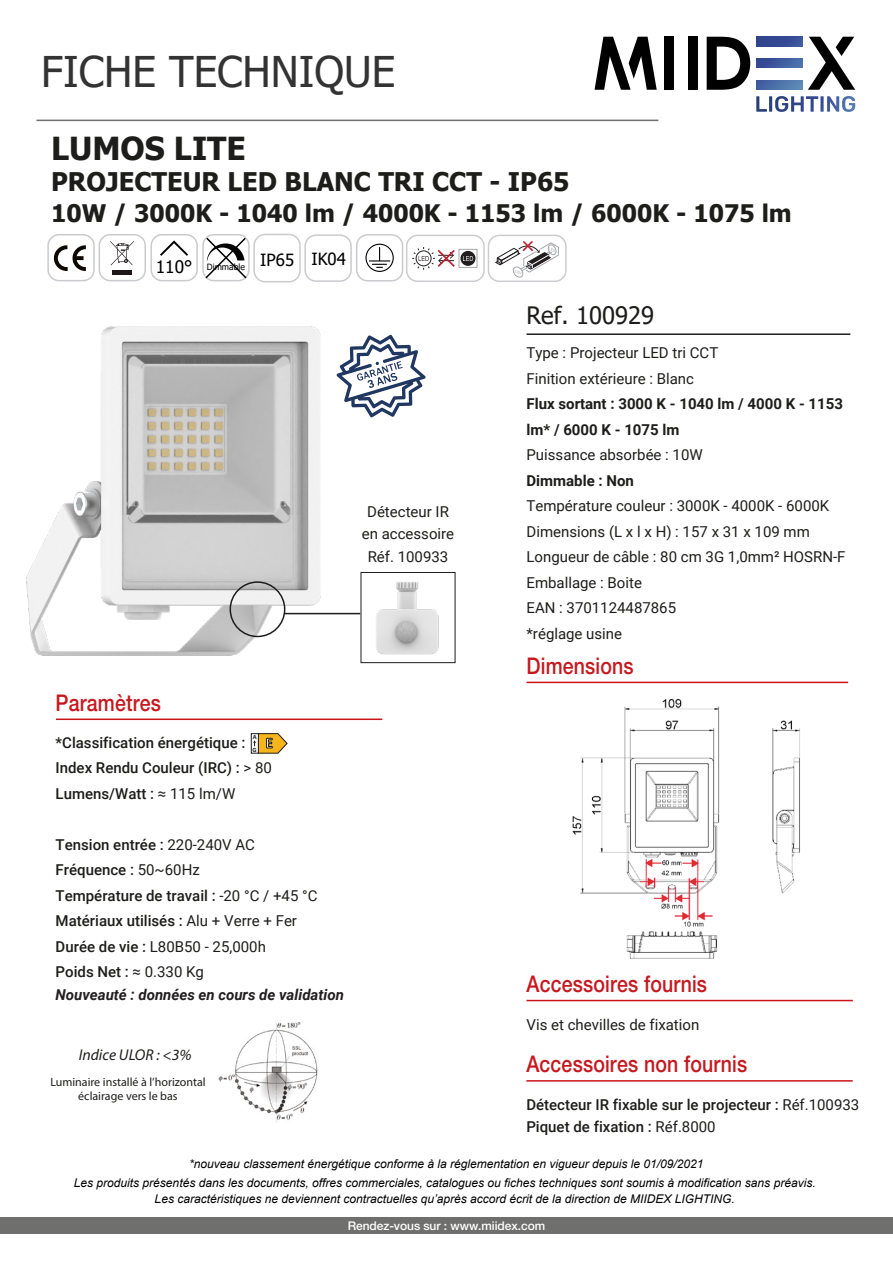
<style>
.page{position:relative;width:893px;height:1263px;background:#fff}
.page>*{position:absolute;margin:0;border:0;box-sizing:border-box;transform-origin:0 0}
.t1{font:42.3px "Tahoma";color:#333}
.t2{font:700 31.65px "Tahoma";color:#1d1d1b}
.t3{font:700 25.65px "Tahoma";color:#1d1d1b}
.t4{font:700 24.15px "Tahoma";color:#1d1d1b}
.t5{font:24px "Tahoma";color:#1d1d1b}
.t6{font:500 22.95px "Helvetica Neue LT Std";letter-spacing:.01em;color:#c6181e;scale:.85 1}
.t7{font:17.25px "Tahoma";color:#010000}
.t8{font:italic 15.6px "Myriad Pro";color:#1d1d1b}
.t9{font:500 15px/25.5px "Roboto";color:#1d1d1b}
.t10{font:15px/25.5px "Roboto";color:#1d1d1b}
.t11{font:700 15px/25.5px "Roboto";color:#1d1d1b}
.t12{font:italic 700 15px "Roboto";color:#231f20}
.t13{font:italic 12px "Arial";color:#000}
.t14{font:12px/14.4px "Myriad Pro";color:#1d1d1b;text-align:center}
.t15{font:500 12px "Helvetica Neue LT Std";letter-spacing:-.005em;color:#fff}
.t16{font:8.7px "Tahoma";color:#010000}
.t17{font:700 6.45px/12.8px "Calibri";color:#1d1d1b}
.s1{font-weight:400}
.s2{font-weight:400;font-size:15.15px}
.s3{font-size:15.15px}
</style>
<div class="page">
<img style="left:26px;top:271px;width:555px;height:413px">
<img style="left:572px;top:699px;width:228px;height:260px">
<hr style="left:36px;top:120px;width:622px;height:1px;background:#6f6f6e">
<svg style="left:808px;top:37px;width:47px;height:53px"></svg>
<svg style="left:707px;top:37px;width:43px;height:53px"></svg>
<div style="left:688px;top:37px;width:9px;height:53px;background:#000"></div>
<div style="left:664px;top:37px;width:10px;height:53px;background:#000"></div>
<svg style="left:756px;top:96px;width:99px;height:16px"></svg>
<svg style="left:595px;top:37px;width:62px;height:53px"></svg>
<svg style="left:756px;top:37px;width:47px;height:9px"></svg>
<svg style="left:756px;top:58px;width:47px;height:10px"></svg>
<svg style="left:756px;top:80px;width:47px;height:10px"></svg>
<div style="left:48px;top:235px;width:46px;height:46px;background:#fff;border-radius:11px"></div>
<div style="left:47px;top:234px;width:48px;height:47px;border:1px solid #cbcbcf;border-radius:11px"></div>
<div style="left:99px;top:235px;width:46px;height:46px;background:#fff;border-radius:11px"></div>
<div style="left:99px;top:234px;width:47px;height:47px;border:1px solid #cbcbcf;border-radius:11px"></div>
<svg style="left:54px;top:245px;width:32px;height:26px"></svg>
<svg style="left:110px;top:241px;width:24px;height:24px"></svg>
<div style="left:112px;top:270px;width:20px;height:5px;background:#1d1719"></div>
<div style="left:151px;top:235px;width:46px;height:46px;background:#fff;border-radius:11px"></div>
<div style="left:150px;top:234px;width:48px;height:47px;border:1px solid #cbcbcf;border-radius:11px"></div>
<svg style="left:160px;top:240px;width:28px;height:16px"></svg>
<div style="left:202px;top:234px;width:48px;height:47px;border:1px solid #cbcbcf;border-radius:11px"></div>
<svg style="left:204px;top:236px;width:44px;height:44px"></svg>
<div style="left:253px;top:234px;width:48px;height:48px;border:1px solid #cbcbcf;border-radius:11px"></div>
<div style="left:304px;top:234px;width:48px;height:48px;border:1px solid #cbcbcf;border-radius:11px"></div>
<svg style="left:336px;top:335px;width:90px;height:83px"></svg>
<div style="left:0;top:1217px;width:893px;height:16px;background:#6f6f6e"></div>
<hr style="left:526px;top:333px;width:324px;height:2px;background:#1d1d1b">
<hr style="left:526px;top:682px;width:322px;height:1px;background:#ca1417">
<hr style="left:526px;top:1000px;width:327px;height:1px;background:#ca1417">
<hr style="left:526px;top:1080px;width:327px;height:1px;background:#ca1417">
<div style="left:356px;top:234px;width:47px;height:47px;border:1px solid #cbcbcf;border-radius:11px"></div>
<svg style="left:365px;top:244px;width:29px;height:28px"></svg>
<svg style="left:251px;top:733px;width:2px;height:20px"></svg>
<svg style="left:253px;top:733px;width:35px;height:20px"></svg>
<hr style="left:56px;top:718px;width:326px;height:2px;background:#ca1417">
<div style="left:230px;top:581px;width:55px;height:56px;border:2px solid #1d1d1b;border-radius:50%"></div>
<hr style="left:285px;top:613px;width:75px;height:1px;background:#1d1d1b">
<svg style="left:495px;top:241px;width:64px;height:37px"></svg>
<div style="left:459px;top:249px;width:18px;height:19px;border:1px solid #a5a7aa"></div>
<div style="left:460px;top:251px;width:15px;height:15px;background:#221e20;border-radius:50%"></div>
<svg style="left:463px;top:256px;width:10px;height:5px"></svg>
<svg style="left:412px;top:247px;width:43px;height:23px"></svg>
<div style="left:488px;top:235px;width:79px;height:47px;border:1px solid #ccccd0;border-radius:11px"></div>
<div style="left:406px;top:235px;width:79px;height:47px;border:1px solid #ccccd0;border-radius:11px"></div>
<img style="left:218px;top:1022px;width:100px;height:100px">
<img style="left:309px;top:564px;width:197px;height:110px">
<h1 class="t1" style="left:41px;top:43px;width:356px">FICHE TECHNIQUE</h1>
<h2 class="t2" style="left:51px;top:126px;width:196px">LUMOS LITE</h2>
<h3 class="t3" style="left:51px;top:164px;width:520px">PROJECTEUR LED BLANC TRI CCT - IP65</h3>
<h3 class="t4" style="left:51px;top:196px;width:742px">10W / 3000K - 1040 lm / 4000K - 1153 lm / 6000K - 1075 lm</h3>
<h3 class="t7" style="left:156px;top:255px;width:38px">110°</h3>
<p class="t16" style="left:207px;top:261px;width:141px">Dimmable <sup>IP65</sup> <sup>IK04</sup></p>
<p class="t10" style="left:362px;top:500px;width:94px;line-height:22.5px;text-align:center">Détecteur IR en accessoire<br>Réf. 100933</p>
<h3 class="t6" style="left:56px;top:689px;width:125px">Paramètres</h3>
<p class="t17" style="left:253px;top:730px;width:6px">A<br>G</p>
<p class="t9" style="left:56px;top:729px;width:218px">*Classification énergétique :<br>Index Rendu Couleur (IRC) : <span class="s1">&gt; 80<br></span>Lumens/Watt : <span class="s2">≈ 115</span> <span class="s1">lm/W</span></p>
<p class="t9" style="left:56px;top:831px;width:263px">Tension entrée : <span class="s1">220-240V AC<br></span>Fréquence : <span class="s1">50~60Hz<br></span>Température de travail <span class="s3">:</span> <span class="s1">-20 °C / +45 °C<br></span>Matériaux utilisés : <span class="s1">Alu + Verre + Fer<br></span>Durée de vie : <span class="s1">L80B50 - 25,000h<br></span>Poids Net : <span class="s2">≈</span> <span class="s1">0.330 Kg</span></p>
<p class="t12" style="left:56px;top:984px;width:290px">Nouveauté : données en cours de validation</p>
<h3 class="t8" style="left:79px;top:1045px;width:114px">Indice ULOR : &lt;3%</h3>
<p class="t14" style="left:50px;top:1074px;width:157px">Luminaire installé à l’horizontal éclairage vers le bas</p>
<h3 class="t5" style="left:526px;top:299px;width:129px">Ref. 100929</h3>
<p class="t10" style="left:526px;top:339px;width:193px">Type : Projecteur LED tri CCT<br>Finition extérieure : Blanc</p>
<p class="t11" style="left:526px;top:390px;width:318px">Flux sortant : 3000 K - 1040 lm / 4000 K - 1153 lm* / 6000 K - 1075 lm</p>
<p class="t10" style="left:526px;top:441px;width:178px">Puissance absorbée : 10W</p>
<p class="t11" style="left:526px;top:467px;width:109px">Dimmable : Non</p>
<p class="t10" style="left:526px;top:492px;width:321px">Température couleur : 3000K - 4000K - 6000K<br>Dimensions (L x l x H) : 157 x 31 x 109 mm<br>Longueur de câble : 80 cm 3G 1,0mm² HOSRN-F<br>Emballage : Boite<br>EAN : 3701124487865<br>*réglage usine</p>
<h3 class="t6" style="left:526px;top:652px;width:128px">Dimensions</h3>
<h3 class="t6" style="left:526px;top:970px;width:214px">Accessoires fournis</h3>
<p class="t10" style="left:526px;top:1011px;width:174px">Vis et chevilles de fixation</p>
<h3 class="t6" style="left:526px;top:1050px;width:261px">Accessoires non fournis</h3>
<p class="t9" style="left:526px;top:1092px;width:334px;line-height:22.5px">Détecteur IR fixable sur le projecteur : <span class="s1">Réf.100933<br></span>Piquet de fixation : <span class="s1">Réf.8000</span></p>
<p class="t13" style="left:189px;top:1156px;width:516px">*nouveau classement énergétique conforme à la réglementation en vigueur depuis le 01/09/2021</p>
<p class="t13" style="left:74px;top:1175px;width:743px">Les produits présentés dans les documents, offres commerciales, catalogues ou fiches techniques sont soumis à modification sans préavis.</p>
<p class="t13" style="left:155px;top:1191px;width:582px">Les caractéristiques ne deviennent contractuelles qu’après accord écrit de la direction de MIIDEX LIGHTING.</p>
<p class="t15" style="left:348px;top:1218px;width:199px">Rendez-vous sur : www.miidex.com</p>
</div>
